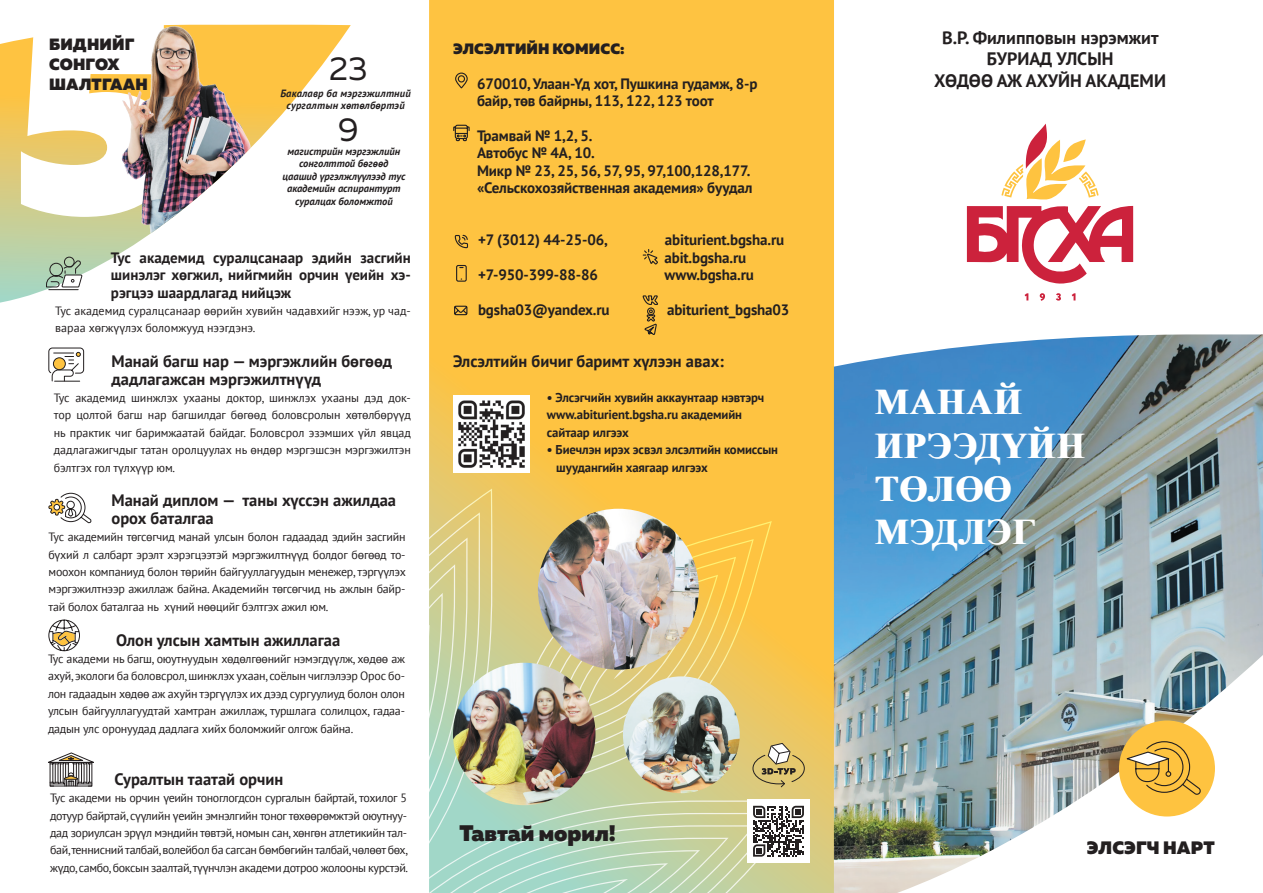
<style>
.page{position:relative;width:1263px;height:893px;background:#fff}
.page>*{position:absolute;margin:0;border:0;box-sizing:border-box;transform-origin:0 0}
.t1{font:700 36px/43.2px "Times New Roman";letter-spacing:.035em;color:#fff}
.Цифра_крупная{font:33px "Muller";color:#231f20}
.t2{font:900 22.5px "Muller";color:#231f20}
.БГСХА{font:700 18px "PT Sans";color:#231f20}
.t3{font:900 18px "Muller";letter-spacing:.01em;color:#231f20}
.подзаголовок_основно{font:700 16.5px/17.4px "PT Sans";color:#231f20}
.t4{font:900 16.35px/19.6px "Muller";letter-spacing:.01em;color:#231f20}
.основной_текст{font:700 15px/17.4px "PT Sans";letter-spacing:-.01em;color:#231f20}
.список{font:700 15px "PT Sans";letter-spacing:-.01em;color:#231f20}
.подзаголовок_основно-2{font:900 15px "Muller";letter-spacing:.01em;color:#231f20}
.список-2{font:700 12.75px "PT Sans";letter-spacing:-.01em;color:#231f20}
.основной_текст-2{font:12px/17.4px "PT Sans";letter-spacing:-.02em;color:#231f20;text-align:justify}
.основной_текст-3{font:12px/17.4px "PT Sans";color:#231f20}
.легенда_к_цифре{font:italic 700 10.5px/12.6px "PT Sans";color:#231f20;text-align:center}
.легенда_к_цифре-2{font:italic 700 10.5px/12.6px "PT Sans";letter-spacing:.02em;color:#231f20;text-align:center}
</style>
<div class="page">
<div style="left:429px;top:0;width:405px;height:893px;background:#fec341"></div>
<svg style="left:429px;top:488px;width:375px;height:405px;background:#f5c550"></svg>
<svg style="left:429px;top:512px;width:351px;height:381px;background:#f0c659"></svg>
<svg style="left:429px;top:537px;width:326px;height:356px;background:#e9c969"></svg>
<svg style="left:429px;top:557px;width:307px;height:336px;background:#c6d2a1"></svg>
<svg style="left:0;top:25px;width:351px;height:278px"></svg>
<svg style="left:21px;top:25px;width:84px;height:192px"></svg>
<img style="left:105px;top:24px;width:162px;height:238px">
<img style="left:623px;top:676px;width:117px;height:117px;border-radius:58px">
<img style="left:538px;top:509px;width:161px;height:161px;border-radius:80px">
<img style="left:453px;top:663px;width:142px;height:142px;border-radius:71px">
<svg style="left:46px;top:256px;width:37px;height:34px"></svg>
<svg style="left:48px;top:492px;width:44px;height:32px"></svg>
<svg style="left:48px;top:619px;width:32px;height:32px"></svg>
<svg style="left:48px;top:347px;width:36px;height:35px"></svg>
<svg style="left:454px;top:234px;width:15px;height:15px"></svg>
<svg style="left:453px;top:305px;width:15px;height:11px"></svg>
<div style="left:455px;top:73px;width:13px;height:15px;border:1px solid #231f20;border-radius:6px"></div>
<div style="left:458px;top:75px;width:7px;height:8px;border:1px solid #231f20;border-radius:50%"></div>
<svg style="left:455px;top:264px;width:12px;height:18px"></svg>
<svg style="left:453px;top:124px;width:17px;height:18px"></svg>
<svg style="left:642px;top:248px;width:17px;height:17px"></svg>
<svg style="left:642px;top:291px;width:17px;height:44px"></svg>
<svg style="left:752px;top:743px;width:53px;height:45px;background:#cbb675"></svg>
<div style="left:747px;top:799px;width:63px;height:64px;background:#fff"></div>
<svg style="left:753px;top:806px;width:51px;height:51px"></svg>
<img style="left:453px;top:396px;width:77px;height:77px">
<svg style="left:48px;top:752px;width:46px;height:35px"></svg>
<img style="left:834px;top:334px;width:429px;height:559px">
<svg style="left:1024px;top:293px;width:4px;height:7px"></svg>
<svg style="left:1040px;top:293px;width:5px;height:8px"></svg>
<svg style="left:1056px;top:293px;width:5px;height:8px"></svg>
<svg style="left:1072px;top:293px;width:3px;height:7px"></svg>
<svg style="left:967px;top:124px;width:166px;height:160px"></svg>
<div style="left:1119px;top:720px;width:96px;height:96px;background:#fec340;border-radius:50%"></div>
<svg style="left:1123px;top:741px;width:78px;height:54px"></svg>
<p class="t4" style="left:49px;top:35px;width:100px">БИДНИЙГ<br>СОНГОХ<br>ШАЛТГААН</p>
<p class="подзаголовок_основно-2" style="left:453px;top:39px;width:173px">ЭЛСЭЛТИЙН КОМИСС:</p>
<p class="основной_текст" style="left:477px;top:75px;width:282px">670010, Улаан-Үд хот, Пушкина гудамж, 8-р байр, төв байрны, 113, 122, 123 тоот</p>
<p class="Цифра_крупная" style="left:329px;top:48px;width:40px">23</p>
<p class="Цифра_крупная" style="left:338px;top:109px;width:22px">9</p>
<p class="основной_текст" style="left:477px;top:127px;width:117px">Трамвай № 1,2, 5.</p>
<p class="основной_текст" style="left:477px;top:144px;width:119px">Автобус № 4А, 10.</p>
<p class="основной_текст" style="left:477px;top:162px;width:275px">Микр № 23, 25, 56, 57, 95, 97,100,128,177.</p>
<p class="основной_текст" style="left:477px;top:179px;width:277px">«Сельскохозяйственная академия» буудал</p>
<p class="легенда_к_цифре-2" style="left:280px;top:86px;width:132px">Бакалавр ба мэргэжилтний сургалтын хөтөлбөртэй</p>
<p class="легенда_к_цифре" style="left:282px;top:144px;width:124px">магистрийн мэргэжлийн сонголттой бөгөөд цаашид үргэлжлүүлээд тус академийн аспирантурт суралцах боломжтой</p>
<p class="основной_текст" style="left:111px;top:249px;width:301px;text-align:justify">Тус академид суралцсанаар эдийн засгийн шинэлэг хөгжил, нийгмийн орчин үеийн хэ&shy;рэгцээ шаардлагад нийцэж</p>
<p class="основной_текст-3" style="left:55px;top:302px;width:357px">Тус академид суралцсанаар өөрийн хувийн чадавхийг нээж, ур чад&shy;вараа хөгжүүлэх боломжууд нээгдэнэ.</p>
<p class="подзаголовок_основно" style="left:112px;top:352px;width:282px">Манай багш нар — мэргэжлийн бөгөөд дадлагажсан мэргэжилтнүүд</p>
<p class="основной_текст-2" style="left:54px;top:389px;width:358px">Тус академид шинжлэх ухааны доктор, шинжлэх ухааны дэд док&shy;тор цолтой багш нар багшилдаг бөгөөд боловсролын хөтөлбөрүүд нь практик чиг баримжаатай байдаг. Боловсрол эзэмших үйл явцад дадлагажигчдыг татан оролцуулах нь өндөр мэргэшсэн мэргэжилтэн бэлтгэх гол түлхүүр юм.</p>
<p class="подзаголовок_основно" style="left:112px;top:492px;width:286px">Манай диплом — таны хүссэн ажилдаа орох баталгаа</p>
<p class="основной_текст-2" style="left:49px;top:528px;width:359px">Тус академийн төгсөгчид манай улсын болон гадаадад эдийн засгийн бүхий л салбарт эрэлт хэрэгцээтэй мэргэжилтнүүд болдог бөгөөд то&shy;моохон компаниуд болон төрийн байгууллагуудын менежер, тэргүүлэх мэргэжилтнээр ажиллаж байна. Академийн төгсөгчид нь ажлын байр&shy;тай болох баталгаа нь хүний нөөцийг бэлтгэх ажил юм.</p>
<p class="подзаголовок_основно" style="left:116px;top:631px;width:226px">Олон улсын хамтын ажиллагаа</p>
<p class="основной_текст-2" style="left:48px;top:650px;width:358px">Тус академи нь багш, оюутнуудын хөдөлгөөнийг нэмэгдүүлж, хөдөө аж ахуй, экологи ба боловсрол, шинжлэх ухаан, соёлын чиглэлээр Орос бо&shy;лон гадаадын хөдөө аж ахуйн тэргүүлэх их дээд сургуулиуд болон олон улсын байгууллагуудтай хамтран ажиллаж, туршлага солилцох, гадаа&shy;дадын улс оронуудад дадлага хийх боломжийг олгож байна.</p>
<p class="подзаголовок_основно" style="left:115px;top:770px;width:170px">Суралтын таатай орчин</p>
<p class="основной_текст-2" style="left:50px;top:789px;width:359px">Тус академи нь орчин үеийн тоноглогдсон сургалын байртай, тохилог 5 дотуур байртай, сүүлийн үеийн эмнэлгийн тоног төхөөрөмжтэй оюутнуу&shy;дад зориулсан эрүүл мэндийн төвтэй, номын сан, хөнгөн атлетикийн тал&shy;бай,теннисний талбай, волейбол ба сагсан бөмбөгийн талбай, чөлөөт бөх, жүдо, самбо, боксын заалтай, түүнчлэн академи дотроо жолооны курстэй.</p>
<p class="основной_текст" style="left:478px;top:231px;width:131px">+7 (3012) 44-25-06,</p>
<p class="основной_текст" style="left:478px;top:266px;width:121px">+7-950-399-88-86</p>
<p class="основной_текст" style="left:478px;top:301px;width:133px">bgsha03@yandex.ru</p>
<p class="подзаголовок_основно" style="left:453px;top:352px;width:272px">Элсэлтийн бичиг баримт хүлээн авах:</p>
<p class="список" style="left:665px;top:230px;width:121px">abiturient.bgsha.ru</p>
<p class="основной_текст" style="left:664px;top:266px;width:91px">www.bgsha.ru</p>
<p class="основной_текст" style="left:667px;top:301px;width:124px">abiturient_bgsha03</p>
<p class="список" style="left:664px;top:248px;width:83px">abit.bgsha.ru</p>
<p class="список-2" style="left:547px;top:389px;width:219px">• Элсэгчийн хувийн аккаунтаар нэвтэрч</p>
<p class="список-2" style="left:547px;top:407px;width:197px">www.abiturient.bgsha.ru академийн</p>
<p class="список-2" style="left:547px;top:424px;width:83px">сайтаар илгээх</p>
<p class="список-2" style="left:547px;top:441px;width:233px">• Биечлэн ирэх эсвэл элсэлтийн комиссын</p>
<p class="список-2" style="left:556px;top:459px;width:153px">шуудангийн хаягаар илгээх</p>
<p class="t2" style="left:459px;top:819px;width:158px">Тавтай морил!</p>
<p class="БГСХА" style="left:942px;top:26px;width:218px">В.Р. Филипповын нэрэмжит</p>
<p class="БГСХА" style="left:987px;top:47px;width:128px">БУРИАД УЛСЫН</p>
<p class="БГСХА" style="left:934px;top:69px;width:233px">ХӨДӨӨ АЖ АХУЙН АКАДЕМИ</p>
<p class="t1" style="left:875px;top:380px;width:212px">МАНАЙ<br>ИРЭЭДҮЙН<br>ТӨЛӨӨ<br>МЭДЛЭГ</p>
<p class="t3" style="left:1087px;top:837px;width:129px">ЭЛСЭГЧ НАРТ</p>
</div>
